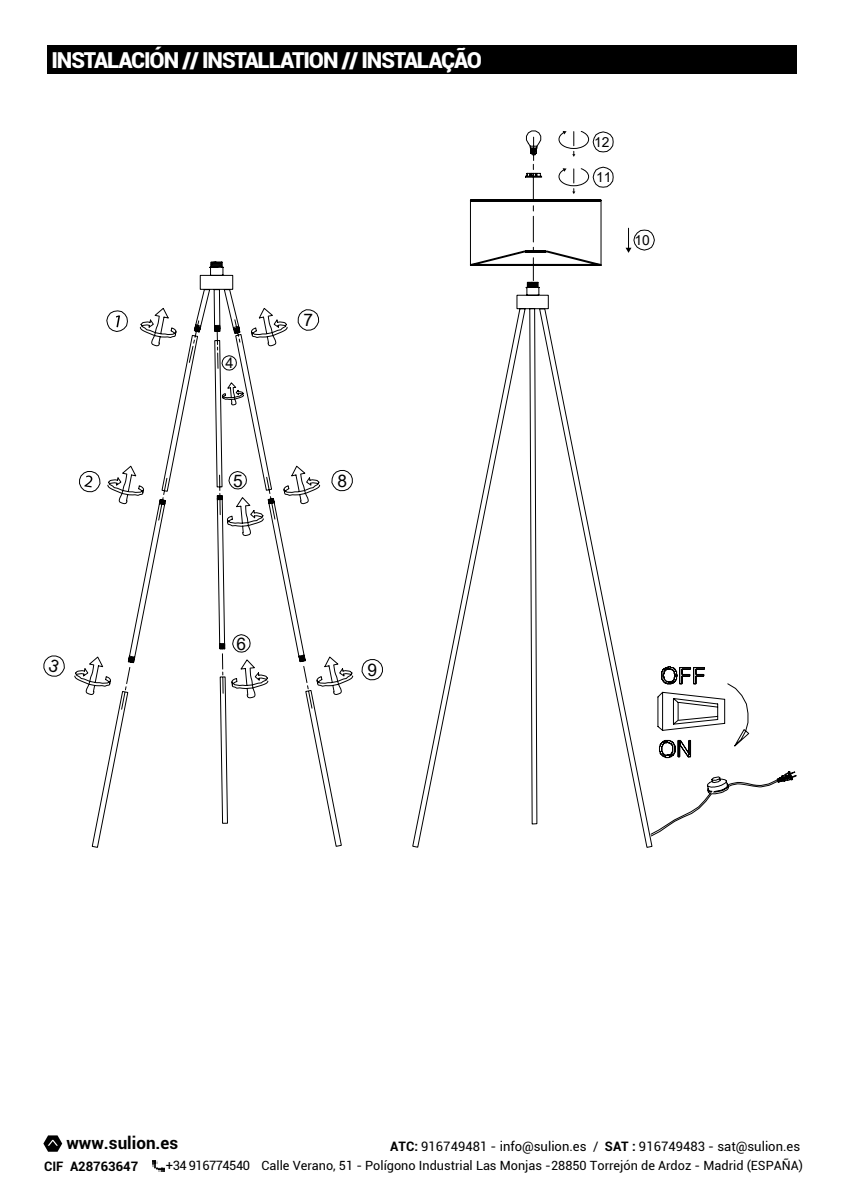
<style>
.page{position:relative;width:842px;height:1191px;background:#fff}
.page>*{position:absolute;margin:0;border:0;box-sizing:border-box;transform-origin:0 0}
.t1{font:900 22px "Roboto";letter-spacing:-.05em;color:#fff}
.t2{font:17.4px "Arial";color:#000}
.t3{font:700 17px "Roboto";color:#000}
.t4{font:14.6px "Arial";color:#000}
.t5{font:13.8px "Arial";color:#000}
.t6{font:13px "Roboto";color:#000}
.t7{font:700 13px "Roboto";color:#000}
.t8{font:12.8px "Roboto";letter-spacing:-.04em;color:#000}
.t9{font:12.6px "Roboto";color:#000}
.s1{font-weight:700}
</style>
<div class="page">
<svg style="left:43px;top:1135px;width:19px;height:16px"></svg>
<svg style="left:153px;top:1160px;width:11px;height:11px"></svg>
<div style="left:47px;top:45px;width:750px;height:29px;background:#000"></div>
<svg style="left:43px;top:261px;width:340px;height:587px"></svg>
<svg style="left:116px;top:315px;width:4px;height:12px"></svg>
<svg style="left:84px;top:475px;width:9px;height:12px"></svg>
<svg style="left:283px;top:464px;width:38px;height:41px"></svg>
<svg style="left:250px;top:307px;width:38px;height:40px"></svg>
<svg style="left:316px;top:655px;width:38px;height:41px"></svg>
<svg style="left:107px;top:464px;width:38px;height:41px"></svg>
<svg style="left:139px;top:307px;width:38px;height:40px"></svg>
<svg style="left:74px;top:655px;width:38px;height:41px"></svg>
<svg style="left:231px;top:658px;width:38px;height:41px"></svg>
<svg style="left:226px;top:496px;width:38px;height:41px"></svg>
<svg style="left:222px;top:381px;width:23px;height:25px"></svg>
<svg style="left:779px;top:771px;width:18px;height:12px"></svg>
<svg style="left:412px;top:130px;width:367px;height:718px"></svg>
<svg style="left:538px;top:308px;width:212px;height:540px"></svg>
<svg style="left:558px;top:130px;width:32px;height:27px"></svg>
<svg style="left:558px;top:167px;width:32px;height:27px"></svg>
<svg style="left:625px;top:228px;width:6px;height:25px"></svg>
<svg style="left:48px;top:659px;width:12px;height:14px"></svg>
<h1 class="t1" style="left:51px;top:44px;width:432px">INSTALACIÓN // INSTALLATION // INSTALAÇÃO</h1>
<p class="t4" style="left:225px;top:353px;width:10px">4</p>
<h2 class="t2" style="left:233px;top:469px;width:11px">5</h2>
<h2 class="t2" style="left:304px;top:308px;width:11px">7</h2>
<h2 class="t2" style="left:337px;top:468px;width:11px">8</h2>
<h2 class="t2" style="left:237px;top:631px;width:11px">6</h2>
<h2 class="t2" style="left:367px;top:657px;width:11px">9</h2>
<p class="t5" style="left:594px;top:133px;width:17px">12</p>
<p class="t5" style="left:596px;top:168px;width:17px">11</p>
<p class="t5" style="left:635px;top:231px;width:17px">10</p>
<h3 class="t3" style="left:66px;top:1131px;width:113px">www.sulion.es</h3>
<p class="t7" style="left:44px;top:1156px;width:96px">CIF A28763647</p>
<p class="t8" style="left:166px;top:1156px;width:86px">+34 916774540</p>
<p class="t6" style="left:390px;top:1137px;width:411px"><span class="s1">ATC:</span> 916749481 - info@sulion.es / <span class="s1">SAT :</span> 916749483 - sat@sulion.es</p>
<p class="t9" style="left:261px;top:1157px;width:543px">Calle Verano, 51 - Polígono Industrial Las Monjas -28850 Torrejón de Ardoz - Madrid (ESPAÑA)</p>
</div>
